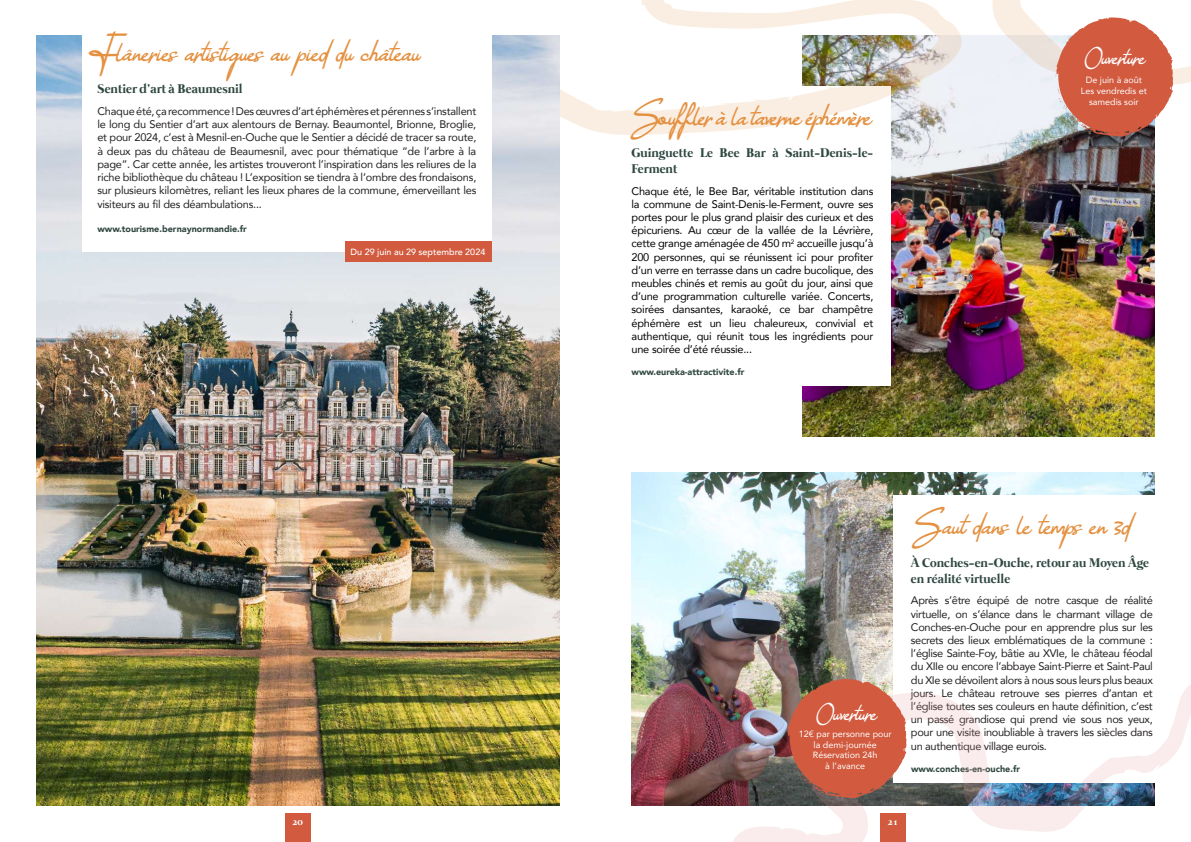
<style>
.page{position:relative;width:1191px;height:842px;background:#fff}
.page>*{position:absolute;margin:0;border:0;box-sizing:border-box;transform-origin:0 0}
.t1{font:42px "Photograph";color:#e49141}
.t2{font:32px "Photograph";color:#e49141}
.t3{font:32px "Photograph";letter-spacing:-.02em;color:#e49141}
.t4{font:25px "Photograph";color:#fff}
.t5{font:700 13px/15.6px "Mermaid";color:#304842}
.t6{font:11px/13.2px "Avenir";letter-spacing:-.025em;color:#231f20;text-align:justify}
.t7{font:11px/13.2px "Avenir";letter-spacing:-.02em;color:#000;text-align:justify}
.t8{font:700 10px "Mermaid";color:#fff}
.t9{font:9px/10.8px "Avenir";color:#fff;text-align:center}
.t10{font:900 9px "Avenir";color:#304842}
.t11{font:500 9px "Avenir";color:#fff}
.s1{font-size:42px}
</style>
<div class="page">
<img style="left:802px;top:162px;width:352px;height:274px">
<img style="left:631px;top:473px;width:524px;height:157px">
<div style="left:614px;top:86px;width:277px;height:300px;background:#fff"></div>
<div style="left:893px;top:495px;width:277px;height:288px;background:#fff"></div>
<div style="left:285px;top:814px;width:25px;height:28px;background:#d15a3f"></div>
<svg style="left:496px;top:0;width:695px;height:162px"></svg>
<img style="left:631px;top:630px;width:560px;height:212px">
<svg style="left:1054px;top:17px;width:119px;height:120px;background:#d17965"></svg>
<svg style="left:786px;top:679px;width:120px;height:119px;background:#be624c"></svg>
<img style="left:36px;top:36px;width:523px;height:770px">
<div style="left:82px;top:0;width:409px;height:251px;background:#fff"></div>
<div style="left:345px;top:242px;width:146px;height:20px;background:#d15a3f"></div>
<h2 class="t2" style="left:90px;top:31px;width:332px"><span class="s1">F</span>laneries artistiques au pied du chateau</h2>
<p class="t5" style="left:97px;top:82px;width:147px">Sentier d’art à Beaumesnil</p>
<p class="t6" style="left:97px;top:104px;width:380px">Chaque été, ça recommence ! Des œuvres d’art éphémères et pérennes s’installent le long du Sentier d’art aux alentours de Bernay. Beaumontel, Brionne, Broglie, et pour 2024, c’est à Mesnil-en-Ouche que le Sentier a décidé de tracer sa route, à deux pas du château de Beaumesnil, avec pour thématique “de l’arbre à la page”. Car cette année, les artistes trouveront l’inspiration dans les reliures de la riche bibliothèque du château ! L’exposition se tiendra à l’ombre des frondaisons, sur plusieurs kilomètres, reliant les lieux phares de la commune, émerveillant les visiteurs au fil des déambulations...</p>
<p class="t10" style="left:97px;top:221px;width:151px">www.tourisme.bernaynormandie.fr</p>
<p class="t11" style="left:350px;top:244px;width:136px">Du 29 juin au 29 septembre 2024</p>
<h1 class="t1" style="left:629px;top:89px;width:32px">S</h1>
<h2 class="t3" style="left:658px;top:95px;width:215px">ouffler a la taverne ephemere</h2>
<p class="t5" style="left:631px;top:146px;width:243px">Guinguette Le Bee Bar à Saint-Denis-le-<br>Ferment</p>
<p class="t7" style="left:631px;top:184px;width:243px">Chaque été, le Bee Bar, véritable institution dans la commune de Saint-Denis-le-Ferment, ouvre ses portes pour le plus grand plaisir des curieux et des épicuriens. Au cœur de la vallée de la Lévrière, cette grange aménagée de 450 m<sup>2</sup> accueille jusqu’à 200 personnes, qui se réunissent ici pour profiter d’un verre en terrasse dans un cadre bucolique, des meubles chinés et remis au goût du jour, ainsi que d’une programmation culturelle variée. Concerts, soirées dansantes, karaoké, ce bar champêtre éphémère est un lieu chaleureux, convivial et authentique, qui réunit tous les ingrédients pour une soirée d’été réussie...</p>
<p class="t10" style="left:631px;top:365px;width:114px">www.eureka-attractivite.fr</p>
<h3 class="t4" style="left:1084px;top:41px;width:63px">Ouverture</h3>
<p class="t9" style="left:1081px;top:74px;width:67px">De juin à août<br>Les vendredis et samedis soir</p>
<h3 class="t4" style="left:815px;top:697px;width:63px">Ouverture</h3>
<p class="t9" style="left:798px;top:728px;width:94px">12€ par personne pour la demi-journée<br>Réservation 24h<br>à l’avance</p>
<h1 class="t1" style="left:911px;top:499px;width:32px">S</h1>
<h2 class="t2" style="left:942px;top:505px;width:190px">aut dans le temps en 3d</h2>
<p class="t5" style="left:911px;top:556px;width:240px">À Conches-en-Ouche, retour au Moyen Âge en réalité virtuelle</p>
<p class="t6" style="left:911px;top:594px;width:243px">Après s’être équipé de notre casque de réalité virtuelle, on s’élance dans le charmant village de Conches-en-Ouche pour en apprendre plus sur les secrets des lieux emblématiques de la commune : l’église Sainte-Foy, bâtie au XVIe, le château féodal du XIIe ou encore l’abbaye Saint-Pierre et Saint-Paul du XIe se dévoilent alors à nous sous leurs plus beaux jours. Le château retrouve ses pierres d’antan et l’église toutes ses couleurs en haute définition, c’est un passé grandiose qui prend vie sous nos yeux, pour une visite inoubliable à travers les siècles dans un authentique village eurois.</p>
<p class="t10" style="left:911px;top:761px;width:110px">www.conches-en-ouche.fr</p>
<p class="t8" style="left:292px;top:816px;width:12px">20</p>
<p class="t8" style="left:888px;top:816px;width:12px">21</p>
</div>
